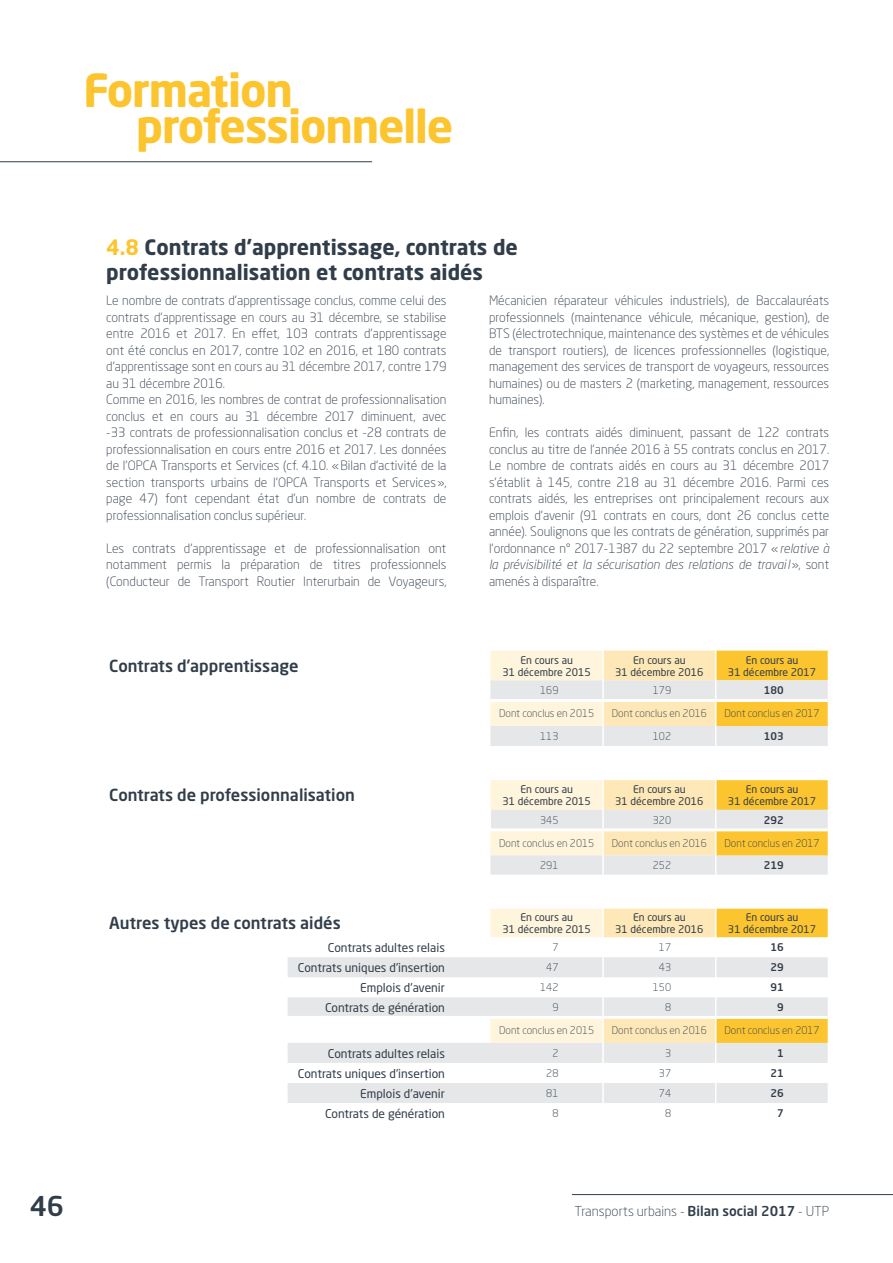
<style>
.page{position:relative;width:893px;height:1263px;background:#fff}
.page>*{position:absolute;margin:0;border:0;box-sizing:border-box;transform-origin:0 0}
.t1{font:700 45px/36px "Neo Sans Pro";letter-spacing:-.025em;color:#fcc52f}
.t2{font:500 27px "Neo Sans Pro";color:#313d49}
.t3{font:700 21px/25.2px "Neo Sans Pro";color:#313d49}
.t4{font:500 16.5px "Neo Sans Pro";color:#313d49}
.t5{font:300 13.5px "Neo Sans Pro";color:#313d49}
.t6{font:300 12.75px/16.5px "Neo Sans Pro";color:#313d49;text-align:justify}
.t7{font:12px "Neo Sans Pro";color:#313d49}
.t8{font:10.5px/12px "Neo Sans Pro";color:#313d49;text-align:center}
.t9{font:300 10.5px "Neo Sans Pro";color:#313d49}
.t10{font:500 10.5px "Neo Sans Pro";color:#313d49}
.s1{color:#fcc52f}
.s2{font-style:italic}
.s3{font-weight:500}
</style>
<div class="page">
<hr style="left:572px;top:1194px;width:321px;height:1px;background:#313d49">
<hr style="left:0;top:161px;width:372px;height:1px;background:#313d49">
<svg style="left:288px;top:997px;width:202px;height:106px;fill:#e6e7e9"></svg>
<div style="left:288px;top:957px;width:202px;height:20px;background:#e6e7e9"></div>
<svg style="left:490px;top:651px;width:339px;height:452px"></svg>
<hr style="left:490px;top:699px;width:113px;height:3px;background:#fff">
<hr style="left:603px;top:699px;width:113px;height:3px;background:#fff">
<hr style="left:716px;top:699px;width:112px;height:3px;background:#fff">
<hr style="left:490px;top:828px;width:113px;height:3px;background:#fff">
<hr style="left:603px;top:828px;width:113px;height:3px;background:#fff">
<hr style="left:716px;top:828px;width:112px;height:3px;background:#fff">
<hr style="left:288px;top:1016px;width:161px;height:3px;background:#fff">
<hr style="left:449px;top:1016px;width:41px;height:3px;background:#fff">
<hr style="left:490px;top:1016px;width:113px;height:3px;background:#fff">
<hr style="left:603px;top:1016px;width:113px;height:3px;background:#fff">
<hr style="left:716px;top:1016px;width:112px;height:3px;background:#fff">
<h1 class="t1" style="left:136px;top:71px;width:318px;text-indent:-53px">Formation professionnelle</h1>
<h3 class="t3" style="left:106px;top:234px;width:413px"><span class="s1">4.8</span> Contrats d’apprentissage, contrats de professionnalisation et contrats aidés</h3>
<p class="t6" style="left:106px;top:292px;width:342px;text-align:left">Le nombre de contrats d’apprentissage conclus, comme celui des contrats d’apprentissage en cours au 31 décembre, se stabilise entre 2016 et 2017. En effet, 103 contrats d’apprentissage ont été conclus en 2017, contre 102 en 2016, et 180 contrats d’apprentissage sont en cours au 31 décembre 2017, contre 179 au 31 décembre 2016.<br>Comme en 2016, les nombres de contrat de professionnalisation conclus et en cours au 31 décembre 2017 diminuent, avec -33 contrats de professionnalisation conclus et -28 contrats de professionnalisation en cours entre 2016 et 2017. Les données de l’OPCA Transports et Services (cf. 4.10. «Bilan d’activité de la section transports urbains de l’OPCA Transports et Services», page 47) font cependant état d’un nombre de contrats de professionnalisation conclus supérieur.</p>
<p class="t6" style="left:106px;top:540px;width:342px">Les contrats d’apprentissage et de professionnalisation ont notamment permis la préparation de titres professionnels (Conducteur de Transport Routier Interurbain de Voyageurs,</p>
<p class="t6" style="left:489px;top:292px;width:342px">Mécanicien réparateur véhicules industriels), de Baccalauréats professionnels (maintenance véhicule, mécanique, gestion), de BTS (électrotechnique, maintenance des systèmes et de véhicules de transport routiers), de licences professionnelles (logistique, management des services de transport de voyageurs, ressources humaines) ou de masters 2 (marketing, management, ressources humaines).</p>
<p class="t6" style="left:489px;top:424px;width:342px">Enfin, les contrats aidés diminuent, passant de 122 contrats conclus au titre de l’année 2016 à 55 contrats conclus en 2017.<br>Le nombre de contrats aidés en cours au 31 décembre 2017 s’établit à 145, contre 218 au 31 décembre 2016. Parmi ces contrats aidés, les entreprises ont principalement recours aux emplois d’avenir (91 contrats en cours, dont 26 conclus cette année). Soulignons que les contrats de génération, supprimés par l’ordonnance n° 2017-1387 du 22 septembre 2017 «<span class="s2">relative à la prévisibilité et la sécurisation des relations de travai l</span>», sont amenés à disparaître.</p>
<p class="t4" style="left:109px;top:655px;width:191px">Contrats d’apprentissage</p>
<p class="t8" style="left:503px;top:653px;width:90px">En cours au<br>31 décembre 2015</p>
<p class="t8" style="left:615px;top:653px;width:90px">En cours au<br>31 décembre 2016</p>
<p class="t8" style="left:728px;top:653px;width:90px">En cours au<br>31 décembre 2017</p>
<p class="t9" style="left:540px;top:684px;width:20px">169</p>
<p class="t9" style="left:653px;top:684px;width:20px">179</p>
<p class="t10" style="left:764px;top:684px;width:21px">180</p>
<p class="t9" style="left:499px;top:707px;width:97px">Dont conclus en 2015</p>
<p class="t9" style="left:612px;top:707px;width:97px">Dont conclus en 2016</p>
<p class="t9" style="left:724px;top:707px;width:97px">Dont conclus en 2017</p>
<p class="t9" style="left:540px;top:730px;width:20px">113</p>
<p class="t9" style="left:653px;top:730px;width:20px">102</p>
<p class="t10" style="left:764px;top:729px;width:21px">103</p>
<p class="t4" style="left:109px;top:785px;width:247px">Contrats de professionnalisation</p>
<p class="t8" style="left:503px;top:783px;width:90px">En cours au<br>31 décembre 2015</p>
<p class="t8" style="left:615px;top:783px;width:90px">En cours au<br>31 décembre 2016</p>
<p class="t8" style="left:728px;top:783px;width:90px">En cours au<br>31 décembre 2017</p>
<p class="t9" style="left:540px;top:814px;width:20px">345</p>
<p class="t9" style="left:653px;top:814px;width:20px">320</p>
<p class="t10" style="left:764px;top:813px;width:21px">292</p>
<p class="t9" style="left:499px;top:836px;width:97px">Dont conclus en 2015</p>
<p class="t9" style="left:612px;top:836px;width:97px">Dont conclus en 2016</p>
<p class="t9" style="left:724px;top:836px;width:97px">Dont conclus en 2017</p>
<p class="t9" style="left:540px;top:859px;width:20px">291</p>
<p class="t9" style="left:653px;top:859px;width:20px">252</p>
<p class="t10" style="left:764px;top:858px;width:21px">219</p>
<p class="t4" style="left:109px;top:913px;width:233px">Autres types de contrats aidés</p>
<p class="t8" style="left:503px;top:911px;width:90px">En cours au<br>31 décembre 2015</p>
<p class="t8" style="left:615px;top:911px;width:90px">En cours au<br>31 décembre 2016</p>
<p class="t8" style="left:728px;top:911px;width:90px">En cours au<br>31 décembre 2017</p>
<p class="t7" style="left:328px;top:940px;width:119px">Contrats adultes relais</p>
<p class="t9" style="left:552px;top:941px;width:8px">7</p>
<p class="t9" style="left:659px;top:941px;width:14px">17</p>
<p class="t10" style="left:771px;top:941px;width:15px">16</p>
<p class="t7" style="left:298px;top:960px;width:148px">Contrats uniques d'insertion</p>
<p class="t9" style="left:546px;top:961px;width:14px">47</p>
<p class="t9" style="left:659px;top:961px;width:14px">43</p>
<p class="t10" style="left:771px;top:961px;width:15px">29</p>
<p class="t7" style="left:360px;top:980px;width:86px">Emplois d'avenir</p>
<p class="t9" style="left:540px;top:981px;width:20px">142</p>
<p class="t9" style="left:653px;top:981px;width:20px">150</p>
<p class="t10" style="left:771px;top:981px;width:15px">91</p>
<p class="t7" style="left:325px;top:1000px;width:121px">Contrats de génération</p>
<p class="t9" style="left:552px;top:1001px;width:8px">9</p>
<p class="t9" style="left:665px;top:1001px;width:8px">8</p>
<p class="t10" style="left:777px;top:1001px;width:8px">9</p>
<p class="t9" style="left:499px;top:1024px;width:97px">Dont conclus en 2015</p>
<p class="t9" style="left:612px;top:1024px;width:97px">Dont conclus en 2016</p>
<p class="t9" style="left:724px;top:1024px;width:97px">Dont conclus en 2017</p>
<p class="t7" style="left:328px;top:1046px;width:119px">Contrats adultes relais</p>
<p class="t9" style="left:552px;top:1047px;width:8px">2</p>
<p class="t9" style="left:665px;top:1047px;width:8px">3</p>
<p class="t10" style="left:777px;top:1046px;width:8px">1</p>
<p class="t7" style="left:298px;top:1066px;width:148px">Contrats uniques d'insertion</p>
<p class="t9" style="left:546px;top:1067px;width:14px">28</p>
<p class="t9" style="left:659px;top:1067px;width:14px">37</p>
<p class="t10" style="left:771px;top:1066px;width:15px">21</p>
<p class="t7" style="left:360px;top:1086px;width:86px">Emplois d'avenir</p>
<p class="t9" style="left:546px;top:1087px;width:14px">81</p>
<p class="t9" style="left:659px;top:1087px;width:14px">74</p>
<p class="t10" style="left:771px;top:1086px;width:15px">26</p>
<p class="t7" style="left:325px;top:1106px;width:121px">Contrats de génération</p>
<p class="t9" style="left:552px;top:1107px;width:8px">8</p>
<p class="t9" style="left:665px;top:1107px;width:8px">8</p>
<p class="t10" style="left:777px;top:1106px;width:8px">7</p>
<h2 class="t2" style="left:30px;top:1189px;width:36px">46</h2>
<p class="t5" style="left:575px;top:1203px;width:256px">Transports urbains - <span class="s3">Bilan social 2017</span> - UTP</p>
</div>
